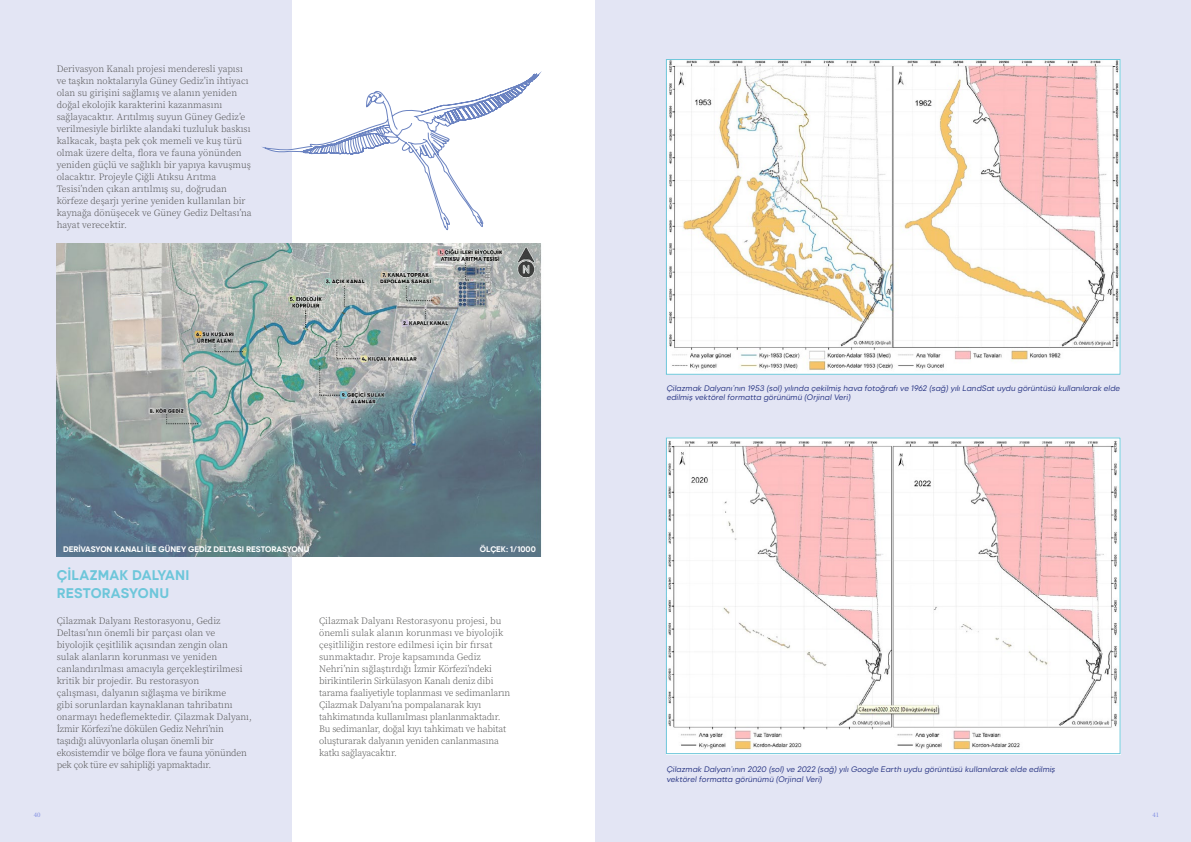
<style>
.page{position:relative;width:1191px;height:842px;background:#fff}
.page>*{position:absolute;margin:0;border:0;box-sizing:border-box;transform-origin:0 0}
.t1{font:700 14px/18px "Izmir";letter-spacing:.02em;color:#6dc6da}
.t2{font:9.6px/12px "Source Serif Variable";color:#4a4a49}
.t3{font:9.6px/12px "Source Serif Variable";letter-spacing:-.02em;color:#4a4a49}
.t4{font:700 8.1px "Izmir";color:#fff}
.t5{font:italic 8px/9.6px "Izmir";color:#283583}
.t6{font:7px "Minion Pro";color:#8490e3}
</style>
<div class="page">
<div style="left:0;top:0;width:291px;height:842px;background:#e3e5f4"></div>
<div style="left:595px;top:0;width:596px;height:842px;background:#e3e5f4"></div>
<img style="left:57px;top:244px;width:485px;height:313px">
<svg style="left:264px;top:67px;width:278px;height:163px"></svg>
<img style="left:668px;top:61px;width:450px;height:312px">
<img style="left:668px;top:439px;width:450px;height:313px">
<div style="left:666px;top:59px;width:454px;height:316px;border:1px solid #6dc6da"></div>
<div style="left:666px;top:437px;width:454px;height:317px;border:1px solid #6dc6da"></div>
<p class="t2" style="left:57px;top:63px;width:197px">Derivasyon Kanalı projesi menderesli yapısı ve taşkın noktalarıyla Güney Gediz’in ihtiyacı olan su girişini sağlamış ve alanın yeniden doğal ekolojik karakterini kazanmasını sağlayacaktır. Arıtılmış suyun Güney Gediz’e verilmesiyle birlikte alandaki tuzluluk baskısı kalkacak, başta pek çok memeli ve kuş türü olmak üzere delta, flora ve fauna yönünden yeniden güçlü ve sağlıklı bir yapıya kavuşmuş olacaktır. Projeyle Çiğli Atıksu Arıtma Tesisi’nden çıkan arıtılmış su, doğrudan körfeze deşarjı yerine yeniden kullanılan bir kaynağa dönüşecek ve Güney Gediz Deltası’na hayat verecektir.</p>
<p class="t4" style="left:63px;top:544px;width:248px">DERİVASYON KANALI İLE GÜNEY GEDİZ DELTASI RESTORASYONU</p>
<p class="t4" style="left:480px;top:543px;width:57px">ÖLÇEK: 1/1000</p>
<h1 class="t1" style="left:57px;top:565px;width:134px">ÇILAZMAK DALYANI<br>RESTORASYONU</h1>
<p class="t2" style="left:57px;top:615px;width:197px">Çilazmak Dalyanı Restorasyonu, Gediz Deltası’nın önemli bir parçası olan ve biyolojik çeşitlilik açısından zengin olan sulak alanların korunması ve yeniden canlandırılması amacıyla gerçekleştirilmesi kritik bir projedir. Bu restorasyon<br>çalışması, dalyanın sığlaşma ve birikme<br>gibi sorunlardan kaynaklanan tahribatını onarmayı hedeflemektedir. Çilazmak Dalyanı, İzmir Körfezi’ne dökülen Gediz Nehri’nin taşıdığı alüvyonlarla oluşan önemli bir ekosistemdir ve bölge flora ve fauna yönünden pek çok türe ev sahipliği yapmaktadır.</p>
<p class="t3" style="left:319px;top:615px;width:193px">Çilazmak Dalyanı Restorasyonu projesi, bu önemli sulak alanın korunması ve biyolojik çeşitliliğin restore edilmesi için bir fırsat sunmaktadır. Proje kapsamında Gediz Nehri’nin sığlaştırdığı İzmir Körfezi’ndeki birikintilerin Sirkülasyon Kanalı deniz dibi tarama faaliyetiyle toplanması ve sedimanların Çilazmak Dalyanı’na pompalanarak kıyı tahkimatında kullanılması planlanmaktadır.<br>Bu sedimanlar, doğal kıyı tahkimatı ve habitat oluşturarak dalyanın yeniden canlanmasına katkı sağlayacaktır.</p>
<p class="t5" style="left:666px;top:383px;width:455px">Çilazmak Dalyanı’nın 1953 (sol) yılında çekilmiş hava fotoğrafı ve 1962 (sağ) yılı LandSat uydu görüntüsü kullanılarak elde edilmiş vektörel formatta görünümü (Orjinal Veri)</p>
<p class="t5" style="left:666px;top:764px;width:390px">Çilazmak Dalyan’ının 2020 (sol) ve 2022 (sağ) yılı Google Earth uydu görüntüsü kullanılarak elde edilmiş vektörel formatta görünümü (Orjinal Veri)</p>
<p class="t6" style="left:34px;top:810px;width:8px">40</p>
<p class="t6" style="left:1152px;top:810px;width:8px">41</p>
</div>
